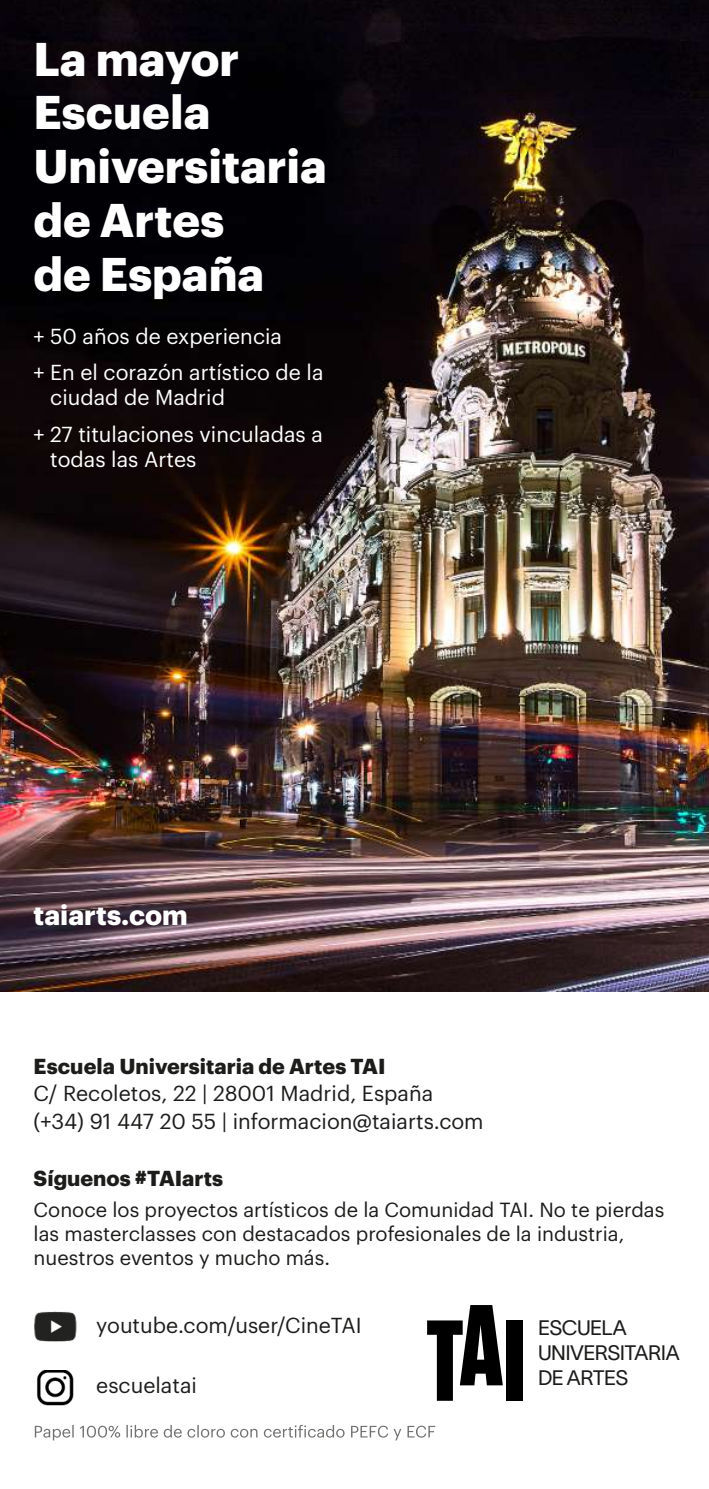
<style>
.page{position:relative;width:709px;height:1489px;background:#fff}
.page>*{position:absolute;margin:0;border:0;box-sizing:border-box;transform-origin:0 0}
.t1{font:700 46.25px/53.8px "Graphik";color:#fff}
.t2{font:700 27.5px "Graphik";color:#fff}
.t3{font:21.25px/27.5px "Graphik";color:#1c1c1b}
.t4{font:21.25px/36px "Graphik";color:#fff}
.t5{font:700 21.25px "Graphik";color:#1c1c1b}
.t6{font:20.5px/24.8px "Lausanne 300";letter-spacing:-.03em;color:#1c1c1b}
.t7{font:20px/24px "Graphik";color:#1c1c1b}
</style>
<div class="page">
<img style="left:0;top:0;width:709px;height:991px">
<img style="left:34px;top:1311px;width:43px;height:31px">
<img style="left:37px;top:1370px;width:37px;height:36px">
<svg style="left:35px;top:1424px;width:400px;height:16px"></svg>
<svg style="left:427px;top:1305px;width:76px;height:95px"></svg>
<div style="left:506px;top:1320px;width:16px;height:80px;background:#000"></div>
<h1 class="t1" style="left:33px;top:28px;width:295px">La mayor<br>Escuela<br>Universitaria de Artes<br>de España</h1>
<p class="t4" style="left:33px;top:316px;width:292px">+ 50 años de experiencia<br>+ En el corazón artístico de la</p>
<p class="t4" style="left:33px;top:378px;width:291px;text-indent:17px">ciudad de Madrid<br>+ 27 titulaciones vinculadas a</p>
<p class="t4" style="left:50px;top:439px;width:148px">todas las Artes</p>
<h2 class="t2" style="left:34px;top:893px;width:156px">taiarts.com</h2>
<p class="t5" style="left:34px;top:1049px;width:353px">Escuela Universitaria de Artes TAI</p>
<p class="t3" style="left:34px;top:1078px;width:451px">C/ Recoletos, 22 | 28001 Madrid, España (+34) 91 447 20 55 | informacion@taiarts.com</p>
<p class="t5" style="left:34px;top:1161px;width:191px">Síguenos #TAIarts</p>
<p class="t7" style="left:34px;top:1196px;width:632px">Conoce los proyectos artísticos de la Comunidad TAI. No te pierdas las masterclasses con destacados profesionales de la industria, nuestros eventos y mucho más.</p>
<p class="t3" style="left:96px;top:1309px;width:267px">youtube.com/user/CineTAI</p>
<p class="t3" style="left:96px;top:1369px;width:102px">escuelatai</p>
<p class="t6" style="left:538px;top:1314px;width:143px">ESCUELA<br>UNIVERSITARIA<br>DE ARTES</p>
</div>
